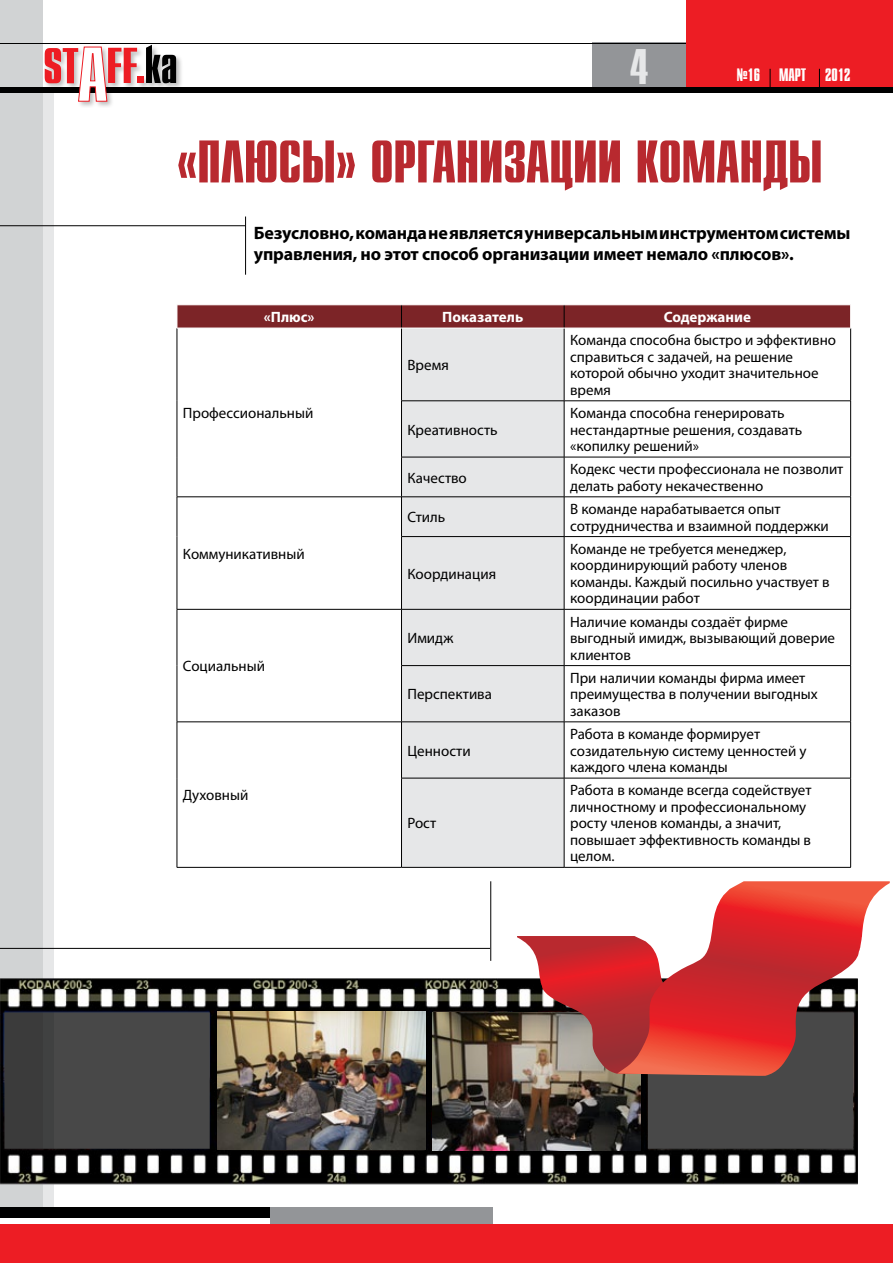
<style>
.page{position:relative;width:893px;height:1263px;background:#fff}
.page>*{position:absolute;margin:0;border:0;box-sizing:border-box;transform-origin:0 0}
.t1{font:60px "Star C";color:#b8292f}
.t2{font:50.4px "Star C";color:#ed1d24}
.t3{font:49.95px "Star C";color:#e6e7e8;scale:.91 1}
.t4{font:700 18px/21.6px "Myriad Pro";letter-spacing:-.01em;color:#000}
.t5{font:18px "Star C";color:#fff;scale:.91 1}
.t6{font:15px/16.5px "Myriad Pro";color:#000}
.t7{font:700 15px "Myriad Pro";color:#fff}
.s1{font-size:77.4px;color:#fff}
.s2{color:#000}
</style>
<div class="page">
<div style="left:36px;top:90px;width:17px;height:1117px;background:#e6e7e8"></div>
<div style="left:0;top:0;width:43px;height:1207px;background:#d1d3d4"></div>
<img style="left:0;top:978px;width:858px;height:206px">
<img style="left:218px;top:1011px;width:208px;height:138px">
<img style="left:433px;top:1012px;width:208px;height:138px">
<hr style="left:0;top:225px;width:245px;height:1px;background:#000">
<hr style="left:245px;top:216px;width:1px;height:59px;background:#000">
<hr style="left:0;top:948px;width:490px;height:1px;background:#000">
<hr style="left:490px;top:881px;width:1px;height:80px;background:#000">
<div style="left:402px;top:329px;width:162px;height:538px;background:#e6e7e8"></div>
<hr style="left:177px;top:328px;width:1px;height:73px;background:#000">
<hr style="left:401px;top:328px;width:1px;height:73px;background:#000">
<hr style="left:564px;top:328px;width:1px;height:73px;background:#000">
<hr style="left:850px;top:328px;width:1px;height:73px;background:#000">
<hr style="left:177px;top:401px;width:1px;height:56px;background:#000">
<hr style="left:401px;top:401px;width:163px;height:1px;background:#000">
<hr style="left:401px;top:401px;width:1px;height:56px;background:#000">
<hr style="left:564px;top:401px;width:287px;height:1px;background:#000">
<hr style="left:564px;top:401px;width:1px;height:56px;background:#000">
<hr style="left:850px;top:401px;width:1px;height:56px;background:#000">
<hr style="left:177px;top:457px;width:1px;height:40px;background:#000">
<hr style="left:401px;top:457px;width:163px;height:1px;background:#000">
<hr style="left:401px;top:457px;width:1px;height:40px;background:#000">
<hr style="left:564px;top:457px;width:287px;height:1px;background:#000">
<hr style="left:564px;top:457px;width:1px;height:40px;background:#000">
<hr style="left:850px;top:457px;width:1px;height:40px;background:#000">
<hr style="left:177px;top:497px;width:224px;height:1px;background:#000">
<hr style="left:177px;top:497px;width:1px;height:40px;background:#000">
<hr style="left:401px;top:497px;width:163px;height:1px;background:#000">
<hr style="left:401px;top:497px;width:1px;height:39px;background:#000">
<hr style="left:564px;top:497px;width:287px;height:1px;background:#000">
<hr style="left:564px;top:497px;width:1px;height:39px;background:#000">
<hr style="left:850px;top:497px;width:1px;height:39px;background:#000">
<hr style="left:177px;top:537px;width:1px;height:72px;background:#000">
<hr style="left:401px;top:536px;width:163px;height:1px;background:#000">
<hr style="left:401px;top:537px;width:1px;height:72px;background:#000">
<hr style="left:564px;top:536px;width:287px;height:1px;background:#000">
<hr style="left:564px;top:537px;width:1px;height:72px;background:#000">
<hr style="left:850px;top:537px;width:1px;height:72px;background:#000">
<hr style="left:177px;top:609px;width:224px;height:1px;background:#000">
<hr style="left:177px;top:609px;width:1px;height:57px;background:#000">
<hr style="left:401px;top:609px;width:163px;height:1px;background:#000">
<hr style="left:401px;top:609px;width:1px;height:56px;background:#000">
<hr style="left:564px;top:609px;width:287px;height:1px;background:#000">
<hr style="left:564px;top:609px;width:1px;height:56px;background:#000">
<hr style="left:850px;top:609px;width:1px;height:56px;background:#000">
<hr style="left:177px;top:666px;width:1px;height:56px;background:#000">
<hr style="left:401px;top:665px;width:163px;height:1px;background:#000">
<hr style="left:401px;top:666px;width:1px;height:56px;background:#000">
<hr style="left:564px;top:665px;width:287px;height:1px;background:#000">
<hr style="left:564px;top:666px;width:1px;height:56px;background:#000">
<hr style="left:850px;top:666px;width:1px;height:56px;background:#000">
<hr style="left:177px;top:722px;width:224px;height:1px;background:#000">
<hr style="left:177px;top:722px;width:1px;height:56px;background:#000">
<hr style="left:401px;top:722px;width:163px;height:1px;background:#000">
<hr style="left:401px;top:722px;width:1px;height:56px;background:#000">
<hr style="left:564px;top:722px;width:287px;height:1px;background:#000">
<hr style="left:564px;top:722px;width:1px;height:56px;background:#000">
<hr style="left:850px;top:722px;width:1px;height:56px;background:#000">
<hr style="left:177px;top:778px;width:1px;height:89px;background:#000">
<hr style="left:401px;top:778px;width:163px;height:1px;background:#000">
<hr style="left:401px;top:778px;width:1px;height:89px;background:#000">
<hr style="left:564px;top:778px;width:287px;height:1px;background:#000">
<hr style="left:564px;top:778px;width:1px;height:89px;background:#000">
<hr style="left:850px;top:778px;width:1px;height:89px;background:#000">
<hr style="left:177px;top:867px;width:224px;height:1px;background:#000">
<hr style="left:401px;top:867px;width:163px;height:1px;background:#000">
<hr style="left:564px;top:867px;width:287px;height:1px;background:#000">
<svg style="left:177px;top:305px;width:674px;height:23px;background:#802b2e"></svg>
<hr style="left:177px;top:328px;width:224px;height:1px;background:#fff">
<hr style="left:401px;top:328px;width:163px;height:1px;background:#fff">
<hr style="left:564px;top:328px;width:287px;height:1px;background:#fff">
<svg style="left:517px;top:936px;width:100px;height:138px;background:#b15c5a"></svg>
<svg style="left:617px;top:881px;width:273px;height:195px"></svg>
<div style="left:593px;top:43px;width:173px;height:44px;background:#939598"></div>
<div style="left:0;top:1220px;width:893px;height:43px;background:#ed1d24"></div>
<div style="left:0;top:1207px;width:271px;height:17px;background:#000"></div>
<div style="left:0;top:1219px;width:893px;height:5px;background:#fff"></div>
<div style="left:271px;top:1207px;width:222px;height:17px;background:#939598"></div>
<hr style="left:0;top:43px;width:893px;height:1px;background:#000">
<div style="left:0;top:87px;width:893px;height:6px;background:#000"></div>
<div style="left:43px;top:44px;width:141px;height:64px;background:#000;opacity:.26"></div>
<svg style="left:78px;top:46px;width:30px;height:56px"></svg>
<div style="left:686px;top:0;width:207px;height:87px;background:#ed1d24"></div>
<svg style="left:770px;top:69px;width:1px;height:18px"></svg>
<svg style="left:819px;top:69px;width:1px;height:18px"></svg>
<h2 class="t2" style="left:43px;top:40px;width:136px">ST<span class="s1">A</span>FF.<span class="s2">ka</span></h2>
<h3 class="t3" style="left:631px;top:42px;width:21px">4</h3>
<p class="t5" style="left:737px;top:66px;width:127px">№16 март 2012</p>
<h1 class="t1" style="left:177px;top:131px;width:647px">«Плюсы» организации команды</h1>
<p class="t4" style="left:254px;top:221px;width:598px">Безусловно, команда не является универсальным инструментом системы управления, но этот способ организации имеет немало «плюсов».</p>
<p class="t7" style="left:264px;top:307px;width:52px">«Плюс»</p>
<p class="t7" style="left:442px;top:307px;width:83px">Показатель</p>
<p class="t7" style="left:664px;top:307px;width:89px">Содержание</p>
<p class="t6" style="left:407px;top:356px;width:43px">Время</p>
<p class="t6" style="left:570px;top:332px;width:267px">Команда способна быстро и эффективно справиться с задачей, на решение которой обычно уходит значительное время</p>
<p class="t6" style="left:183px;top:404px;width:132px">Профессиональный</p>
<p class="t6" style="left:407px;top:421px;width:92px">Креативность</p>
<p class="t6" style="left:570px;top:404px;width:234px">Команда способна генерировать нестандартные решения, создавать «копилку решений»</p>
<p class="t6" style="left:407px;top:469px;width:61px">Качество</p>
<p class="t6" style="left:570px;top:461px;width:275px">Кодекс чести профессионала не позволит делать работу некачественно</p>
<p class="t6" style="left:183px;top:545px;width:123px">Коммуникативный</p>
<p class="t6" style="left:407px;top:509px;width:39px">Стиль</p>
<p class="t6" style="left:570px;top:500px;width:260px">В команде нарабатывается опыт сотрудничества и взаимной поддержки</p>
<p class="t6" style="left:407px;top:565px;width:90px">Координация</p>
<p class="t6" style="left:570px;top:540px;width:261px">Команде не требуется менеджер, координирующий работу членов команды. Каждый посильно участвует в координации работ</p>
<p class="t6" style="left:183px;top:658px;width:84px">Социальный</p>
<p class="t6" style="left:407px;top:629px;width:47px">Имидж</p>
<p class="t6" style="left:407px;top:686px;width:86px">Перспектива</p>
<p class="t6" style="left:570px;top:613px;width:267px">Наличие команды создаёт фирме выгодный имидж, вызывающий доверие клиентов</p>
<p class="t6" style="left:570px;top:669px;width:249px">При наличии команды фирма имеет преимущества в получении выгодных заказов</p>
<p class="t6" style="left:407px;top:742px;width:65px">Ценности</p>
<p class="t6" style="left:570px;top:725px;width:238px">Работа в команде формирует созидательную систему ценностей у каждого члена команды</p>
<p class="t6" style="left:183px;top:787px;width:67px">Духовный</p>
<p class="t6" style="left:407px;top:815px;width:30px">Рост</p>
<p class="t6" style="left:570px;top:782px;width:243px">Работа в команде всегда содействует личностному и профессиональному росту членов команды, а значит, повышает эффективность команды в целом.</p>
</div>
